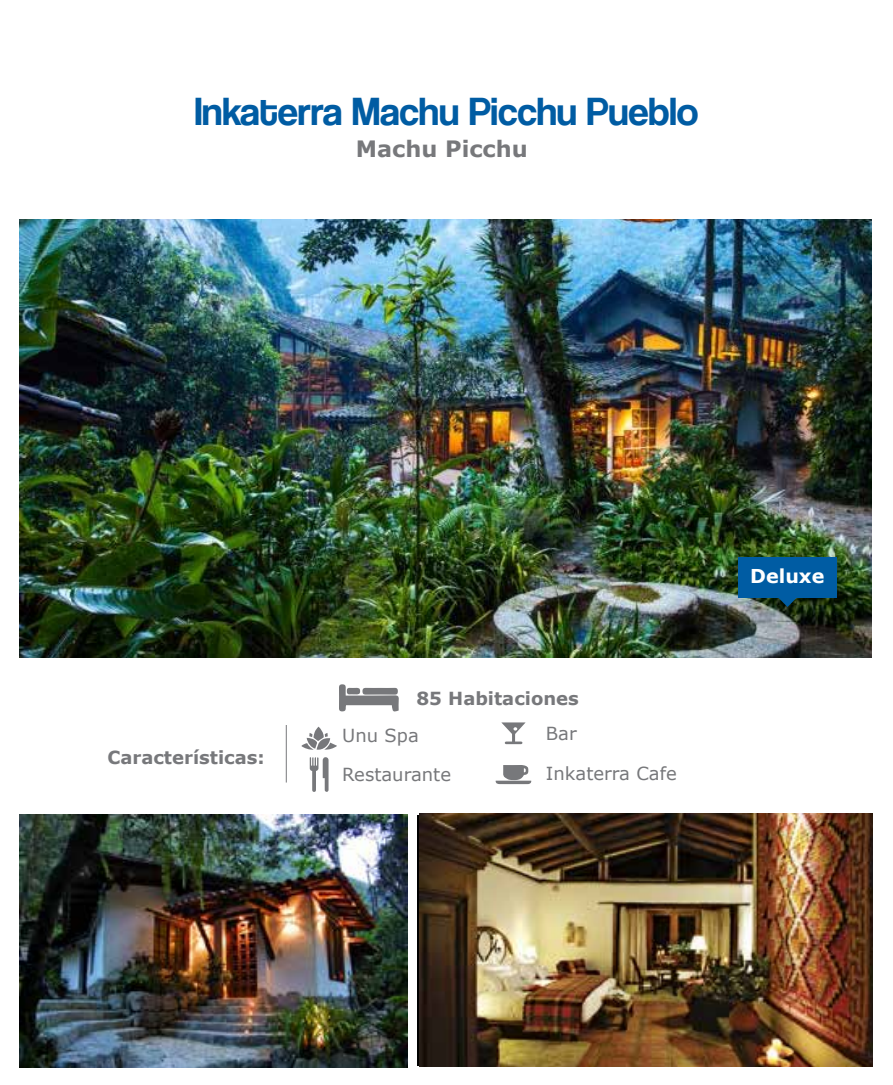
<style>
.page{position:relative;width:893px;height:1085px;background:#fff}
.page>*{position:absolute;margin:0;border:0;box-sizing:border-box;transform-origin:0 0}
.t1{font:40.5px "Coolvetica Rg";color:#005ca3}
.t2{font:700 22.5px "Verdana";color:#77787b}
.t3{font:700 19.12px "Verdana";color:#fff}
.t4{font:18px "Verdana";color:#77787b}
.t5{font:700 18px "Verdana";color:#77787b}
</style>
<div class="page">
<img style="left:19px;top:219px;width:852px;height:438px">
<img style="left:19px;top:814px;width:388px;height:253px">
<img style="left:419px;top:813px;width:454px;height:253px">
<svg style="left:339px;top:684px;width:60px;height:28px"></svg>
<hr style="left:286px;top:724px;width:1px;height:58px;background:#77787b">
<svg style="left:310px;top:757px;width:19px;height:34px"></svg>
<svg style="left:501px;top:722px;width:25px;height:22px"></svg>
<svg style="left:301px;top:726px;width:36px;height:24px"></svg>
<svg style="left:496px;top:765px;width:36px;height:19px"></svg>
<div style="left:738px;top:557px;width:99px;height:40px;background:#005ca3"></div>
<svg style="left:776px;top:597px;width:23px;height:10px"></svg>
<h1 class="t1" style="left:195px;top:88px;width:505px">Inkaterra Machu Picchu Pueblo</h1>
<p class="t2" style="left:356px;top:133px;width:174px">Machu Picchu</p>
<p class="t5" style="left:107px;top:744px;width:159px">Características:</p>
<p class="t5" style="left:416px;top:685px;width:164px">85 Habitaciones</p>
<p class="t4" style="left:342px;top:723px;width:78px">Unu Spa</p>
<p class="t4" style="left:546px;top:721px;width:32px">Bar</p>
<p class="t4" style="left:546px;top:761px;width:132px">Inkaterra Cafe</p>
<p class="t4" style="left:342px;top:762px;width:110px">Restaurante</p>
<p class="t3" style="left:750px;top:563px;width:76px">Deluxe</p>
</div>
